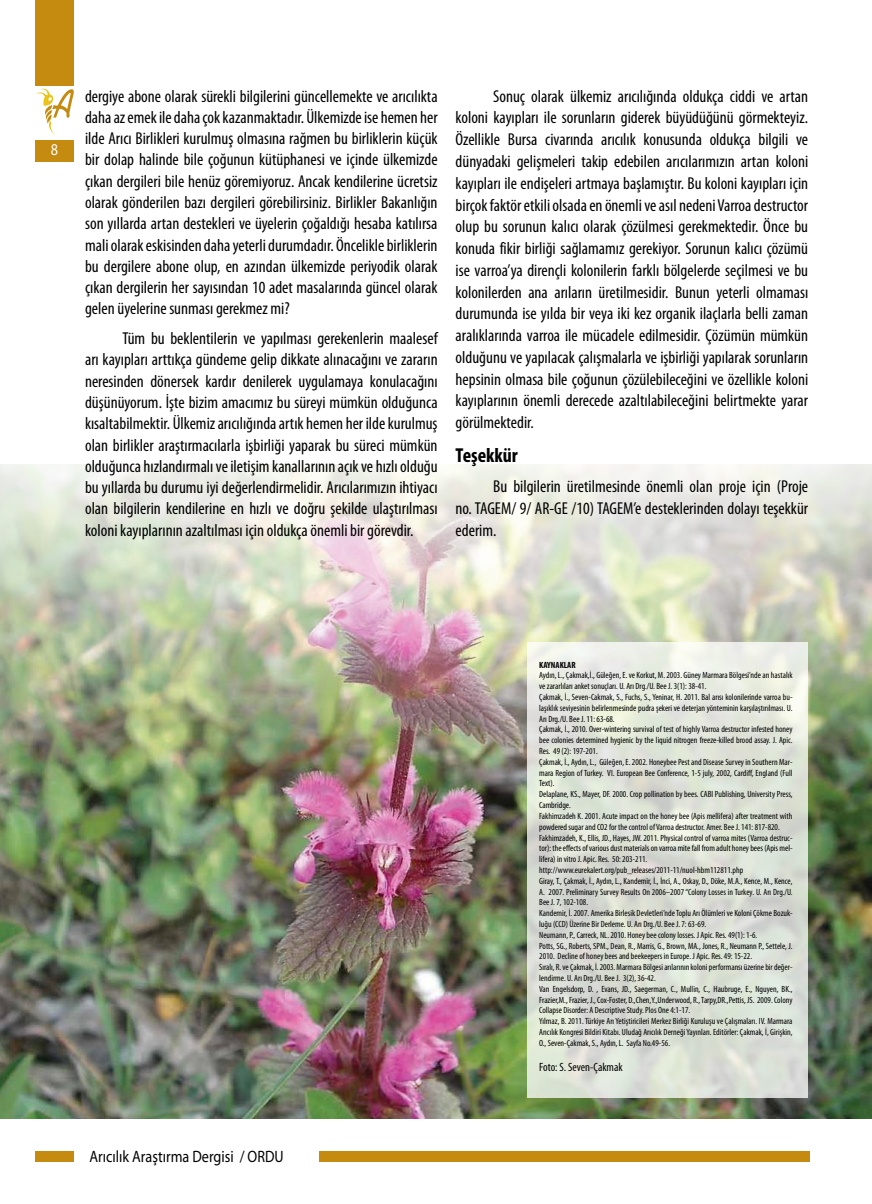
<style>
.page{position:relative;width:872px;height:1204px;background:#fff}
.page>*{position:absolute;margin:0;border:0;box-sizing:border-box;transform-origin:0 0}
.t1{font:700 condensed 20.25px "Myriad Pro";color:#000}
.t2{font:condensed 17.25px/21.3px "Myriad Pro";color:#000;text-align:justify}
.t3{font:16.5px "Myriad Pro";color:#000;scale:.86 1}
.t4{font:16.5px "Myriad Pro";color:#fff;scale:.86 1}
.t5{font:condensed 12px "Myriad Pro";color:#000}
.t6{font:condensed 9px/10.8px "Myriad Pro";color:#000}
.t7{font:700 condensed 9px "Myriad Pro";color:#000}
</style>
<div class="page">
<div style="left:319px;top:1151px;width:490px;height:10px;background:#c58a10"></div>
<svg style="left:36px;top:88px;width:38px;height:47px"></svg>
<div style="left:36px;top:0;width:38px;height:85px;background:#c58a10"></div>
<div style="left:36px;top:140px;width:38px;height:22px;background:#c58a10"></div>
<div style="left:36px;top:1151px;width:38px;height:10px;background:#c58a10"></div>
<img style="left:0;top:464px;width:872px;height:654px">
<svg style="left:527px;top:642px;width:281px;height:455px;background:#dee2d8"></svg>
<h3 class="t4" style="left:51px;top:140px;width:10px">8</h3>
<p class="t2" style="left:85px;top:85px;width:354px">dergiye abone olarak sürekli bilgilerini güncellemekte ve arıcılıkta daha az emek ile daha çok kazanmaktadır. Ülkemizde ise hemen her ilde Arıcı Birlikleri kurulmuş olmasına rağmen bu birliklerin küçük bir dolap halinde bile çoğunun kütüphanesi ve içinde ülkemizde çıkan dergileri bile henüz göremiyoruz. Ancak kendilerine ücretsiz olarak gönderilen bazı dergileri görebilirsiniz. Birlikler Bakanlığın son yıllarda artan destekleri ve üyelerin çoğaldığı hesaba katılırsa mali olarak eskisinden daha yeterli durumdadır. Öncelikle birliklerin bu dergilere abone olup, en azından ülkemizde periyodik olarak çıkan dergilerin her sayısından 10 adet masalarında güncel olarak gelen üyelerine sunması gerekmez mi?</p>
<p class="t2" style="left:85px;top:327px;width:354px;text-indent:38px">Tüm bu beklentilerin ve yapılması gerekenlerin maalesef arı kayıpları arttıkça gündeme gelip dikkate alınacağını ve zararın neresinden dönersek kardır denilerek uygulamaya konulacağını düşünüyorum. İşte bizim amacımız bu süreyi mümkün olduğunca kısaltabilmektir. Ülkemiz arıcılığında artık hemen her ilde kurulmuş olan birlikler araştırmacılarla işbirliği yaparak bu süreci mümkün olduğunca hızlandırmalı ve iletişim kanallarının açık ve hızlı olduğu bu yıllarda bu durumu iyi değerlendirmelidir. Arıcılarımızın ihtiyacı olan bilgilerin kendilerine en hızlı ve doğru şekilde ulaştırılması koloni kayıplarının azaltılması için oldukça önemli bir görevdir.</p>
<p class="t2" style="left:455px;top:85px;width:354px;line-height:21.8px;text-indent:38px">Sonuç olarak ülkemiz arıcılığında oldukça ciddi ve artan koloni kayıpları ile sorunların giderek büyüdüğünü görmekteyiz.<br>Özellikle Bursa civarında arıcılık konusunda oldukça bilgili ve dünyadaki gelişmeleri takip edebilen arıcılarımızın artan koloni kayıpları ile endişeleri artmaya başlamıştır. Bu koloni kayıpları için birçok faktör etkili olsada en önemli ve asıl nedeni Varroa destructor olup bu sorunun kalıcı olarak çözülmesi gerekmektedir. Önce bu konuda fikir birliği sağlamamız gerekiyor. Sorunun kalıcı çözümü ise varroa’ya dirençli kolonilerin farklı bölgelerde seçilmesi ve bu kolonilerden ana arıların üretilmesidir. Bunun yeterli olmaması durumunda ise yılda bir veya iki kez organik ilaçlarla belli zaman aralıklarında varroa ile mücadele edilmesidir. Çözümün mümkün olduğunu ve yapılacak çalışmalarla ve işbirliği yapılarak sorunların hepsinin olmasa bile çoğunun çözülebileceğini ve özellikle koloni kayıplarının önemli derecede azaltılabileceğini belirtmekte yarar görülmektedir.</p>
<h1 class="t1" style="left:455px;top:442px;width:64px">Teşekkür</h1>
<h2 class="t2" style="left:455px;top:475px;width:354px;line-height:21.8px;text-indent:38px">Bu bilgilerin üretilmesinde önemli olan proje için (Proje no. TAGEM/ 9/ AR-GE /10) TAGEM’e desteklerinden dolayı teşekkür ederim.</h2>
<h3 class="t3" style="left:90px;top:1146px;width:227px">Arıcılık Araştırma Dergisi / ORDU</h3>
<p class="t7" style="left:539px;top:659px;width:38px">KAYNAKLAR</p>
<p class="t6" style="left:539px;top:670px;width:255px">Aydın, L., Çakmak,İ., Güleğen, E. ve Korkut, M. 2003. Güney Marmara Bölgesi’nde arı hastalık ve zararlıları anket sonuçları. U. Arı Drg./U. Bee J. 3(1): 38-41.<br>Çakmak, İ., Seven-Cakmak, S., Fuchs, S., Yeninar, H. 2011. Bal arısı kolonilerinde varroa bu&shy;laşıklık seviyesinin belirlenmesinde pudra şekeri ve deterjan yönteminin karşılaştırılması. U.<br>Arı Drg./U. Bee J. 11: 63-68.<br>Çakmak, İ., 2010. Over-wintering survival of test of highly Varroa destructor infested honey bee colonies determined hygienic by the liquid nitrogen freeze-killed brood assay. J. Apic.<br>Res. 49 (2): 197-201.<br>Çakmak, İ., Aydın, L., Güleğen, E. 2002. Honeybee Pest and Disease Survey in Southern Mar&shy;mara Region of Turkey. VI. European Bee Conference, 1-5 july, 2002, Cardiff, England (Full Text).<br>Delaplane, KS., Mayer, DF. 2000. Crop pollination by bees. CABI Publishing, University Press, Cambridge.<br>Fakhimzadeh K. 2001. Acute impact on the honey bee (Apis mellifera) after treatment with powdered sugar and CO2 for the control of Varroa destructor. Amer. Bee J. 141: 817-820.<br>Fakhimzadeh, K., Ellis, JD., Hayes, JW. 2011. Physical control of varroa mites (Varroa destruc&shy;tor): the effects of various dust materials on varroa mite fall from adult honey bees (Apis mel&shy;lifera) in vitro J. Apic. Res. 50: 203-211. http://www.eurekalert.org/pub_releases/2011-11/nuol-hbm112811.php<br>Giray, T., Çakmak, İ., Aydın, L., Kandemir, İ., İnci, A., Oskay, D., Döke, M.A., Kence, M., Kence, A. 2007. Preliminary Survey Results On 2006–2007 “Colony Losses in Turkey. U. Arı Drg./U.<br>Bee J. 7, 102-108.<br>Kandemir, İ. 2007. Amerika Birlesik Devletleri’nde Toplu Arı Ölümleri ve Koloni Çökme Bozuk&shy;luğu (CCD) Üzerine Bir Derleme. U. Arı Drg./U. Bee J. 7: 63-69.<br>Neumann, P., Carreck, NL. 2010. Honey bee colony losses. J Apic. Res. 49(1): 1-6.<br>Potts, SG., Roberts, SPM., Dean, R., Marris, G., Brown, MA., Jones, R., Neumann P., Settele, J.<br>2010. Decline of honey bees and beekeepers in Europe. J Apic. Res. 49: 15-22.<br>Sıralı, R. ve Çakmak, İ. 2003. Marmara Bölgesi arılarının koloni performansı üzerine bir değer&shy;lendirme. U. Arı Drg./U. Bee J. 3(2), 36-42.<br>Van Engelsdorp, D. , Evans, JD., Saegerman, C., Mullin, C., Haubruge, E., Nguyen, BK., Frazier,M., Frazier, J., Cox-Foster, D.,Chen,Y.,Underwood, R., Tarpy,DR.,Pettis, JS. 2009. Colony Collapse Disorder: A Descriptive Study. Plos One 4:1-17.<br>Yılmaz, B. 2011. Türkiye Arı Yetiştiricileri Merkez Birliği Kuruluşu ve Çalışmaları. IV. Marmara Arıcılık Kongresi Bildiri Kitabı. Uludağ Arıcılık Derneği Yayınları. Editörler: Çakmak, İ, Girişkin, O., Seven-Çakmak, S., Aydın, L. Sayfa No.49-56.</p>
<h3 class="t5" style="left:539px;top:1059px;width:85px">Foto: S. Seven-Çakmak</h3>
</div>
